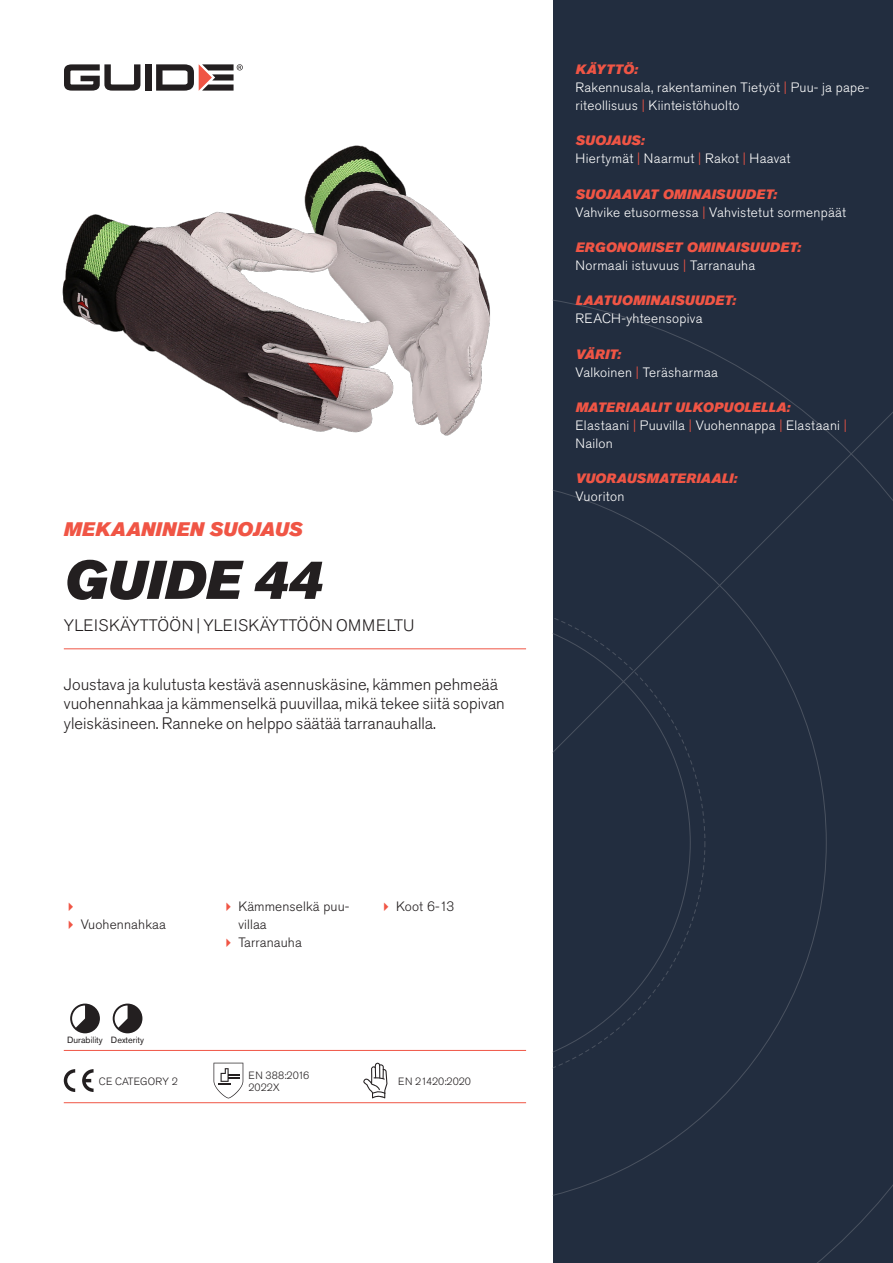
<style>
.page{position:relative;width:893px;height:1263px;background:#fff}
.page>*{position:absolute;margin:0;border:0;box-sizing:border-box;transform-origin:0 0}
.Rubrik{font:italic 54px "Akzidenz Grotesk Pro Super";color:#231f20}
.Överrubrik{font:italic 19.5px "Akzidenz Grotesk Pro Super";letter-spacing:.005em;color:#f05545}
.Ingress{font:300 16.5px/19.8px "Akzidenz Grotesk Pro";color:#231f20}
.Product_-_AltSegment{font:300 16.5px "Akzidenz Grotesk Pro";letter-spacing:.01em;color:#231f20}
.Produkt_-_Brödtext{font:300 13.5px/18px "Akzidenz Grotesk Pro";letter-spacing:.02em;color:#fff}
.Produkt_-_Namn{font:italic 13.5px "Akzidenz Grotesk Pro Super";letter-spacing:.015em;color:#f05545}
.t1{font:300 13.5px/18px "Akzidenz Grotesk Pro";letter-spacing:.01em;color:#231f20}
.t2{font:300 10.5px "Akzidenz Grotesk Pro";color:#231f20}
.Produkt_-_Egenskaper{font:9px "Akzidenz Grotesk Pro";color:#231f20}
.s1{color:#f05545}
</style>
<div class="page">
<div style="left:145px;top:64px;width:7px;height:27px;background:#231f20"></div>
<svg style="left:156px;top:64px;width:87px;height:27px"></svg>
<svg style="left:64px;top:64px;width:76px;height:27px"></svg>
<div style="left:553px;top:0;width:340px;height:1263px;background:#222d3f"></div>
<svg style="left:553px;top:300px;width:340px;height:963px"></svg>
<hr style="left:64px;top:1050px;width:462px;height:1px;background:#f05545">
<hr style="left:64px;top:1102px;width:462px;height:1px;background:#f05545">
<svg style="left:70px;top:1003px;width:30px;height:30px"></svg>
<svg style="left:113px;top:1003px;width:29px;height:30px"></svg>
<svg style="left:64px;top:1069px;width:11px;height:23px"></svg>
<svg style="left:82px;top:1069px;width:12px;height:23px"></svg>
<svg style="left:214px;top:1063px;width:29px;height:35px"></svg>
<svg style="left:363px;top:1063px;width:24px;height:35px"></svg>
<img style="left:62px;top:145px;width:428px;height:291px">
<hr style="left:64px;top:648px;width:462px;height:1px;background:#f05545">
<p class="Överrubrik" style="left:64px;top:517px;width:240px">MEKAANINEN SUOJAUS</p>
<p class="Rubrik" style="left:64px;top:545px;width:260px">GUIDE 44</p>
<p class="Product_-_AltSegment" style="left:64px;top:615px;width:352px">YLEISKÄYTTÖÖN | YLEISKÄYTTÖÖN OMMELTU</p>
<p class="Ingress" style="left:64px;top:674px;width:442px">Joustava ja kulutusta kestävä asennuskäsine, kämmen pehmeää vuohennahkaa ja kämmenselkä puuvillaa, mikä tekee siitä sopivan yleiskäsineen. Ranneke on helppo säätää tarranauhalla.</p>
<p class="t1" style="left:81px;top:915px;width:87px">Vuohennahkaa</p>
<p class="Produkt_-_Egenskaper" style="left:67px;top:1034px;width:37px">Durability</p>
<p class="Produkt_-_Egenskaper" style="left:111px;top:1034px;width:35px">Dexterity</p>
<p class="t2" style="left:99px;top:1074px;width:81px">CE CATEGORY 2</p>
<p class="t1" style="left:238px;top:897px;width:113px">Kämmenselkä puu&shy;villaa</p>
<p class="t1" style="left:238px;top:933px;width:65px">Tarranauha</p>
<p class="t1" style="left:396px;top:897px;width:60px">Koot 6-13</p>
<p class="t2" style="left:248px;top:1068px;width:62px">EN 388:2016</p>
<p class="t2" style="left:248px;top:1080px;width:33px">2022X</p>
<p class="t2" style="left:398px;top:1074px;width:74px">EN 21420:2020</p>
<p class="Produkt_-_Namn" style="left:576px;top:60px;width:64px">KÄYTTÖ:</p>
<p class="Produkt_-_Brödtext" style="left:576px;top:78px;width:295px">Rakennusala, rakentaminen Tietyöt <span class="s1">|</span> Puu- ja pape&shy;riteollisuus <span class="s1">|</span> Kiinteistöhuolto</p>
<p class="Produkt_-_Namn" style="left:576px;top:132px;width:70px">SUOJAUS:</p>
<p class="Produkt_-_Brödtext" style="left:576px;top:150px;width:216px">Hiertymät <span class="s1">|</span> Naarmut <span class="s1">|</span> Rakot <span class="s1">|</span> Haavat</p>
<p class="Produkt_-_Namn" style="left:576px;top:185px;width:203px">SUOJAAVAT OMINAISUUDET:</p>
<p class="Produkt_-_Brödtext" style="left:576px;top:203px;width:272px">Vahvike etusormessa <span class="s1">|</span> Vahvistetut sormenpäät</p>
<p class="Produkt_-_Namn" style="left:576px;top:238px;width:227px">ERGONOMISET OMINAISUUDET:</p>
<p class="Produkt_-_Brödtext" style="left:576px;top:256px;width:181px">Normaali istuvuus <span class="s1">|</span> Tarranauha</p>
<p class="Produkt_-_Namn" style="left:576px;top:292px;width:162px">LAATUOMINAISUUDET:</p>
<p class="Produkt_-_Brödtext" style="left:576px;top:310px;width:128px">REACH-yhteensopiva</p>
<p class="Produkt_-_Namn" style="left:576px;top:345px;width:47px">VÄRIT:</p>
<p class="Produkt_-_Brödtext" style="left:576px;top:363px;width:144px">Valkoinen <span class="s1">|</span> Teräsharmaa</p>
<p class="Produkt_-_Namn" style="left:576px;top:398px;width:216px">MATERIAALIT ULKOPUOLELLA:</p>
<p class="Produkt_-_Brödtext" style="left:576px;top:416px;width:273px">Elastaani <span class="s1">|</span> Puuvilla <span class="s1">|</span> Vuohennappa <span class="s1">|</span> Elastaani <span class="s1">|<br></span>Nailon</p>
<p class="Produkt_-_Namn" style="left:576px;top:470px;width:163px">VUORAUSMATERIAALI:</p>
<p class="Produkt_-_Brödtext" style="left:576px;top:488px;width:50px">Vuoriton</p>
</div>
